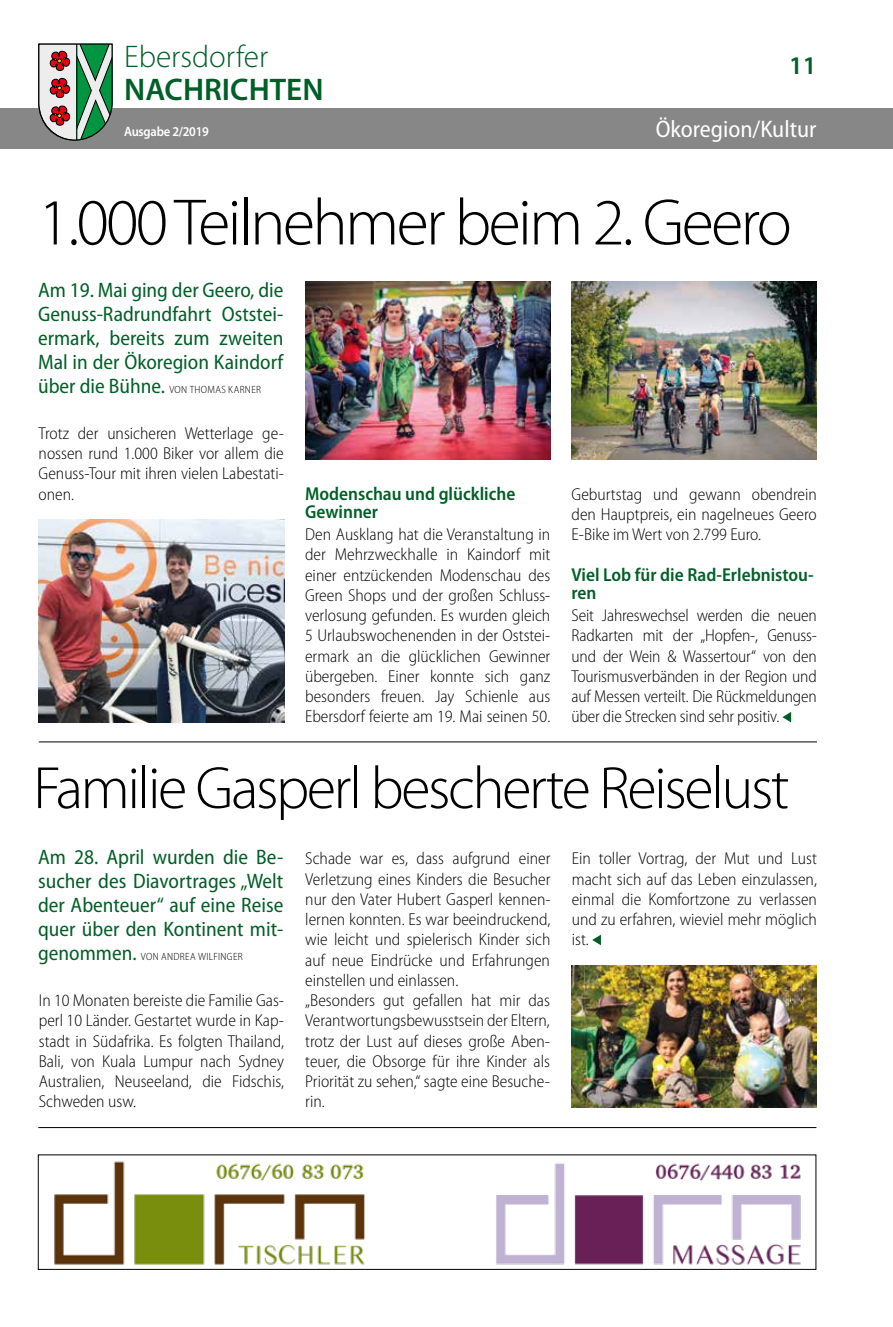
<style>
.page{position:relative;width:893px;height:1327px;background:#fff}
.page>*{position:absolute;margin:0;border:0;box-sizing:border-box;transform-origin:0 0}
.t1{font:300 66.15px "Myriad Pro";letter-spacing:-.04em;color:#000}
.t2{font:300 60.15px "Myriad Pro";letter-spacing:-.04em;color:#000}
.t3{font:300 31.35px "Myriad Pro";color:#005f27}
.t4{font:600 31.35px "Myriad Pro";color:#005f27}
.t5{font:600 25.5px "Myriad Pro";color:#005f27}
.t6{font:semi-condensed 24px "Myriad Pro";color:#fff}
.t7{font:semi-condensed 21px/24px "Myriad Pro";color:#005f27;text-align:justify}
.t8{font:600 semi-condensed 18.75px/18.8px "Myriad Pro";color:#005f27}
.t9{font:300 semi-condensed 17.25px/20.2px "Myriad Pro";color:#000;text-align:justify}
.t10{font:600 13.5px "Myriad Pro";letter-spacing:-.02em;color:#fff;scale:.93 1}
.t11{font:300 semi-condensed 10.5px "Myriad Pro";letter-spacing:.035em;color:#000}
.s1{font-weight:400;font-size:21px;color:#005f27}
</style>
<div class="page">
<div style="left:0;top:108px;width:893px;height:41px;background:#878787"></div>
<svg style="left:38px;top:43px;width:75px;height:98px;background:#8a9c89"></svg>
<svg style="left:782px;top:712px;width:9px;height:10px"></svg>
<hr style="left:39px;top:741px;width:778px;height:1px;background:#000">
<hr style="left:38px;top:1127px;width:778px;height:1px;background:#000">
<img style="left:54px;top:1161px;width:747px;height:104px">
<svg style="left:592px;top:934px;width:9px;height:11px"></svg>
<img style="left:571px;top:965px;width:246px;height:142px">
<img style="left:39px;top:520px;width:245px;height:202px">
<img style="left:305px;top:282px;width:245px;height:177px">
<img style="left:571px;top:282px;width:246px;height:177px">
<h3 class="t3" style="left:124px;top:39px;width:146px">Ebersdorfer</h3>
<h3 class="t4" style="left:124px;top:70px;width:201px">NACHRICHTEN</h3>
<h3 class="t5" style="left:789px;top:50px;width:29px">11</h3>
<p class="t10" style="left:124px;top:123px;width:93px">Ausgabe 2/2019</p>
<h3 class="t6" style="left:656px;top:116px;width:162px">Ökoregion/Kultur</h3>
<h1 class="t1" style="left:38px;top:186px;width:755px">1.000 Teilnehmer beim 2. Geero</h1>
<p class="t7" style="left:38px;top:278px;width:247px">Am 19. Mai ging der Geero, die Genuss-Radrundfahrt Oststei&shy;ermark, bereits zum zweiten Mal in der Ökoregion Kaindorf</p>
<p class="t11" style="left:38px;top:384px;width:224px"><span class="s1">über die Bühne.</span> VON THOMAS KARNER</p>
<p class="t9" style="left:39px;top:423px;width:247px">Trotz der unsicheren Wetterlage ge&shy;nossen rund 1.000 Biker vor allem die Genuss-Tour mit ihren vielen Labestati&shy;onen.</p>
<p class="t8" style="left:305px;top:484px;width:212px">Modenschau und glückliche<br>Gewinner</p>
<p class="t9" style="left:305px;top:524px;width:247px">Den Ausklang hat die Veranstaltung in der Mehrzweckhalle in Kaindorf mit einer entzückenden Modenschau des Green Shops und der großen Schluss&shy;verlosung gefunden. Es wurden gleich 5 Urlaubswochenenden in der Oststei&shy;ermark an die glücklichen Gewinner übergeben. Einer konnte sich ganz besonders freuen. Jay Schienle aus Ebersdorf feierte am 19. Mai seinen 50.</p>
<p class="t9" style="left:572px;top:484px;width:247px">Geburtstag und gewann obendrein den Hauptpreis, ein nagelneues Geero E-Bike im Wert von 2.799 Euro.</p>
<p class="t8" style="left:572px;top:565px;width:244px">Viel Lob für die Rad-Erlebnistou&shy;ren</p>
<p class="t9" style="left:572px;top:605px;width:247px">Seit Jahreswechsel werden die neuen Radkarten mit der „Hopfen-, Genuss&shy;und der Wein &amp; Wassertour“ von den Tourismusverbänden in der Region und auf Messen verteilt. Die Rückmeldungen über die Strecken sind sehr positiv.</p>
<h2 class="t2" style="left:33px;top:755px;width:758px">Familie Gasperl bescherte Reiselust</h2>
<p class="t7" style="left:38px;top:845px;width:247px">Am 28. April wurden die Be&shy;sucher des Diavortrages „Welt der Abenteuer“ auf eine Reise quer über den Kontinent mit-</p>
<p class="t11" style="left:38px;top:951px;width:206px"><span class="s1">genommen.</span> VON ANDREA WILFINGER</p>
<p class="t9" style="left:39px;top:990px;width:247px">In 10 Monaten bereiste die Familie Gas&shy;perl 10 Länder. Gestartet wurde in Kap&shy;stadt in Südafrika. Es folgten Thailand, Bali, von Kuala Lumpur nach Sydney Australien, Neuseeland, die Fidschis, Schweden usw.</p>
<p class="t9" style="left:305px;top:848px;width:247px;text-align:left">Schade war es, dass aufgrund einer Verletzung eines Kinders die Besucher nur den Vater Hubert Gasperl kennen&shy;lernen konnten. Es war beeindruckend, wie leicht und spielerisch Kinder sich auf neue Eindrücke und Erfahrungen einstellen und einlassen.<br>„Besonders gut gefallen hat mir das Verantwortungsbewusstsein der Eltern, trotz der Lust auf dieses große Aben&shy;teuer, die Obsorge für ihre Kinder als Priorität zu sehen,“ sagte eine Besuche&shy;rin.</p>
<p class="t9" style="left:572px;top:849px;width:247px">Ein toller Vortrag, der Mut und Lust macht sich auf das Leben einzulassen, einmal die Komfortzone zu verlassen und zu erfahren, wieviel mehr möglich ist.</p>
</div>
